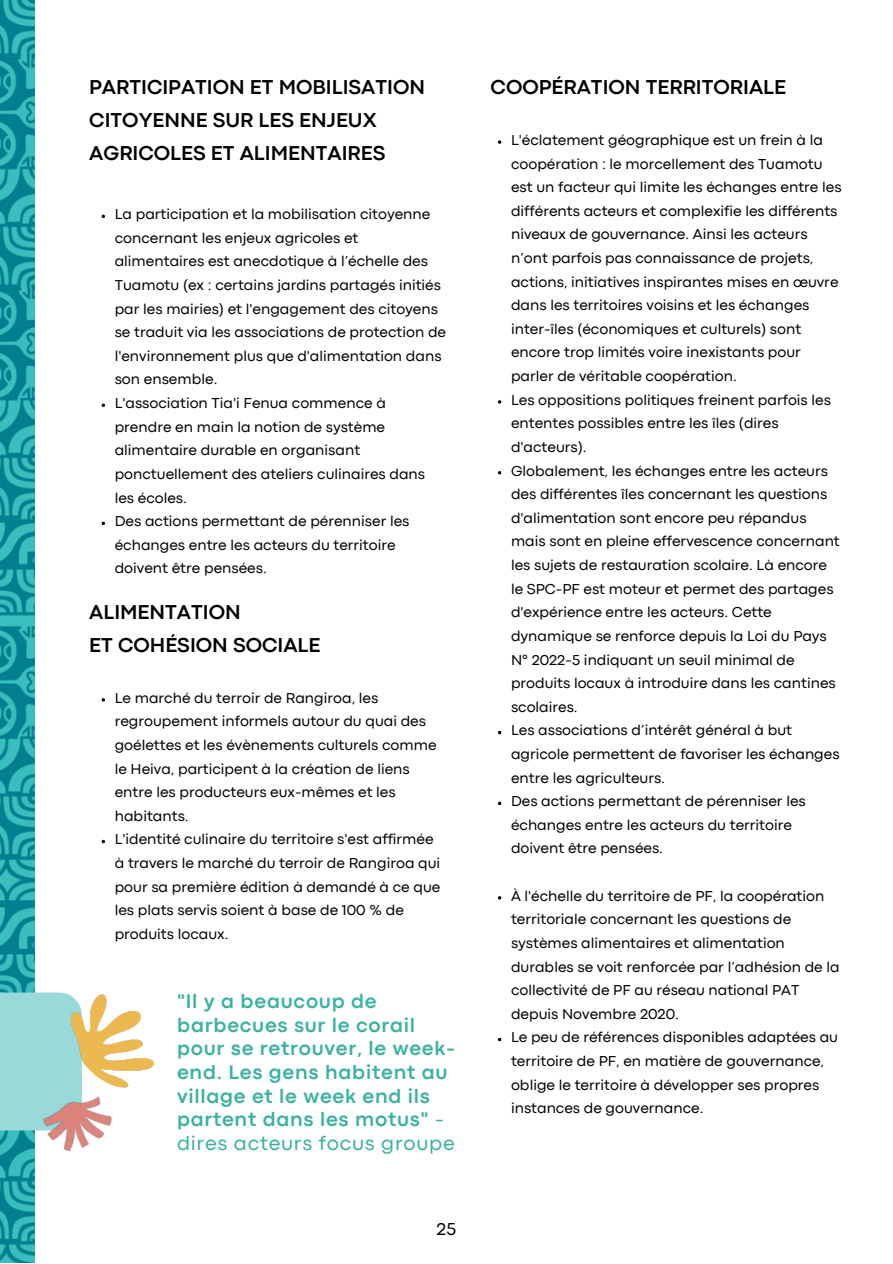
<style>
.page{position:relative;width:893px;height:1264px;background:#fff}
.page>*{position:absolute;margin:0;border:0;box-sizing:border-box;transform-origin:0 0}
.t1{font:700 21px/32.5px "Codec Pro";color:#000}
.t2{font:700 20.55px/23.5px "Codec Pro";letter-spacing:.035em;color:#3bb1a2}
.t3{font:18px "Codec Pro";color:#000}
.t4{font:15px/23.5px "Codec Pro";color:#000}
.s1{font-weight:400}
</style>
<div class="page">
<img style="left:0;top:0;width:35px;height:1262px">
<div style="left:0;top:992px;width:82px;height:138px;background:#99d9d9"></div>
<img style="left:69px;top:992px;width:86px;height:96px">
<svg style="left:498px;top:140px;width:3px;height:4px"></svg>
<svg style="left:102px;top:403px;width:3px;height:4px"></svg>
<img style="left:35px;top:1086px;width:82px;height:66px">
<h1 class="t1" style="left:89px;top:73px;width:337px">PARTICIPATION ET MOBILISATION<br>CITOYENNE SUR LES ENJEUX<br>AGRICOLES ET ALIMENTAIRES</h1>
<p class="t4" style="left:115px;top:203px;width:333px">La participation et la mobilisation citoyenne concernant les enjeux agricoles et alimentaires est anecdotique à l’échelle des Tuamotu (ex : certains jardins partagés initiés par les mairies) et l'engagement des citoyens se traduit via les associations de protection de l'environnement plus que d'alimentation dans son ensemble.<br>L'association Tia'i Fenua commence à prendre en main la notion de système alimentaire durable en organisant ponctuellement des ateliers culinaires dans les écoles.<br>Des actions permettant de pérenniser les échanges entre les acteurs du territoire doivent être pensées.</p>
<h1 class="t1" style="left:89px;top:597px;width:233px">ALIMENTATION<br>ET COHÉSION SOCIALE</h1>
<p class="t4" style="left:115px;top:687px;width:327px">Le marché du terroir de Rangiroa, les regroupement informels autour du quai des goélettes et les évènements culturels comme le Heiva, participent à la création de liens entre les producteurs eux-mêmes et les habitants.<br>L'identité culinaire du territoire s'est affirmée à travers le marché du terroir de Rangiroa qui pour sa première édition à demandé à ce que les plats servis soient à base de 100 % de produits locaux.</p>
<h2 class="t2" style="left:177px;top:991px;width:280px">"Il y a beaucoup de barbecues sur le corail pour se retrouver, le week&shy;end. Les gens habitent au village et le week end ils partent dans les motus" <span class="s1">- dires acteurs focus groupe</span></h2>
<p class="t3" style="left:436px;top:1222px;width:21px">25</p>
<h1 class="t1" style="left:490px;top:73px;width:297px">COOPÉRATION TERRITORIALE</h1>
<p class="t4" style="left:511px;top:129px;width:332px">L'éclatement géographique est un frein à la coopération : le morcellement des Tuamotu est un facteur qui limite les échanges entre les différents acteurs et complexifie les différents niveaux de gouvernance. Ainsi les acteurs n’ont parfois pas connaissance de projets, actions, initiatives inspirantes mises en œuvre dans les territoires voisins et les échanges inter-îles (économiques et culturels) sont encore trop limités voire inexistants pour parler de véritable coopération.<br>Les oppositions politiques freinent parfois les ententes possibles entre les îles (dires d'acteurs).<br>Globalement, les échanges entre les acteurs des différentes îles concernant les questions d'alimentation sont encore peu répandus mais sont en pleine effervescence concernant les sujets de restauration scolaire. Là encore le SPC-PF est moteur et permet des partages d'expérience entre les acteurs. Cette dynamique se renforce depuis la Loi du Pays N° 2022-5 indiquant un seuil minimal de produits locaux à introduire dans les cantines scolaires.<br>Les associations d’intérêt général à but agricole permettent de favoriser les échanges entre les agriculteurs.<br>Des actions permettant de pérenniser les échanges entre les acteurs du territoire doivent être pensées.</p>
<p class="t4" style="left:511px;top:885px;width:330px">À l'échelle du territoire de PF, la coopération territoriale concernant les questions de systèmes alimentaires et alimentation durables se voit renforcée par l’adhésion de la collectivité de PF au réseau national PAT depuis Novembre 2020.<br>Le peu de références disponibles adaptées au territoire de PF, en matière de gouvernance, oblige le territoire à développer ses propres instances de gouvernance.</p>
</div>
